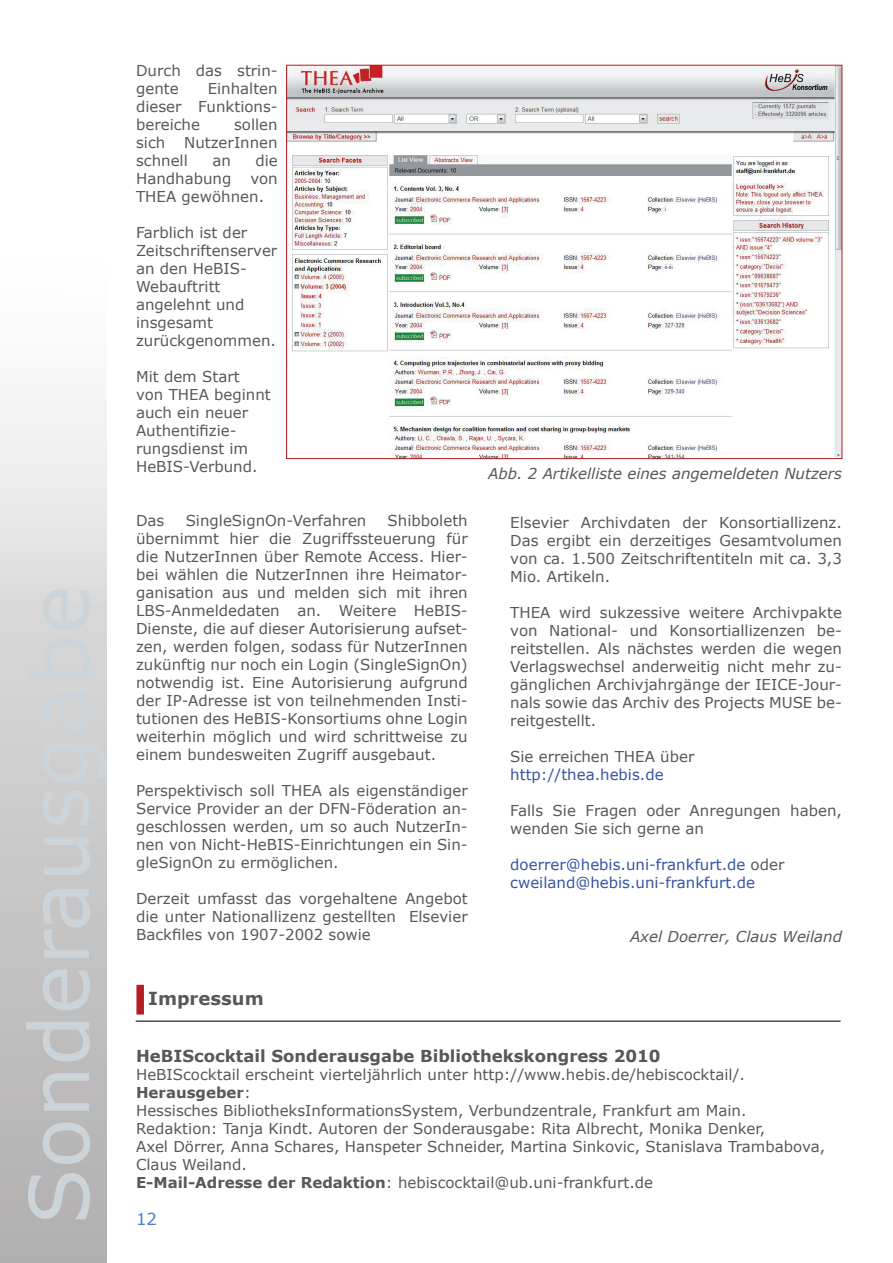
<style>
.page{position:relative;width:893px;height:1263px;background:#fff}
.page>*{position:absolute;margin:0;border:0;box-sizing:border-box;transform-origin:0 0}
.t1{font:700 18px "Verdana";color:#57585a}
.t2{font:700 16.5px "Verdana";color:#57585a}
.t3{font:16.5px "Verdana";color:#4a81c2}
.t4{font:15px/18px "Verdana";color:#57585a}
.t5{font:15px/18px "Verdana";color:#3853a3}
.t6{font:italic 15px "Verdana";color:#57585a}
.s1{color:#57585a}
.s2{font-weight:700}
</style>
<div class="page">
<div style="left:0;top:0;width:106px;height:1263px;background:linear-gradient(to bottom,#fff,#aeadad)"></div>
<img style="left:288px;top:67px;width:552px;height:390px">
<div style="left:136px;top:985px;width:8px;height:29px;background:#b41d21"></div>
<hr style="left:136px;top:1020px;width:705px;height:2px;background:#4b4c4d">
<p class="t4" style="left:136px;top:61px;width:143px">Durch das strin&shy;gente</p>
<p class="t4" style="left:136px;top:79px;width:143px;text-align:justify;text-indent:72px">Einhalten dieser Funktions&shy;bereiche</p>
<p class="t4" style="left:234px;top:115px;width:45px">sollen</p>
<p class="t4" style="left:136px;top:133px;width:31px">sich</p>
<p class="t4" style="left:136px;top:133px;width:143px;text-indent:48px">NutzerInnen schnell</p>
<p class="t4" style="left:212px;top:151px;width:20px">an</p>
<p class="t4" style="left:255px;top:151px;width:24px">die</p>
<p class="t4" style="left:136px;top:169px;width:97px">Handhabung</p>
<p class="t4" style="left:136px;top:169px;width:143px;text-indent:114px">von<br>THEA gewöhnen.</p>
<p class="t4" style="left:136px;top:223px;width:143px">Farblich ist der<br>Zeitschriftenserver an den HeBIS-<br>Webauftritt angelehnt und insgesamt zurückgenommen.</p>
<p class="t4" style="left:136px;top:367px;width:136px">Mit dem Start<br>von THEA beginnt auch ein neuer<br>Authentifizie&shy;rungsdienst im<br>HeBIS-Verbund.</p>
<p class="t4" style="left:136px;top:511px;width:30px">Das</p>
<p class="t4" style="left:186px;top:511px;width:182px">SingleSignOn-Verfahren</p>
<p class="t4" style="left:136px;top:511px;width:333px;text-align:justify;text-indent:252px">Shibboleth übernimmt hier die Zugriffssteuerung für die NutzerInnen über Remote Access. Hier&shy;bei wählen die NutzerInnen ihre Heimator&shy;ganisation aus und melden sich mit ihren LBS-Anmeldedaten an. Weitere HeBIS-Dienste, die auf dieser Autorisierung aufset&shy;zen, werden folgen, sodass für NutzerInnen zukünftig nur noch ein Login (SingleSignOn) notwendig ist. Eine Autorisierung aufgrund der IP-Adresse ist von teilnehmenden Insti&shy;tutionen des HeBIS-Konsortiums ohne Login weiterhin möglich und wird schrittweise zu einem bundesweiten Zugriff ausgebaut.</p>
<p class="t4" style="left:136px;top:781px;width:333px;text-align:justify">Perspektivisch soll THEA als eigenständiger Service Provider an der DFN-Föderation an&shy;geschlossen werden, um so auch NutzerIn&shy;nen von Nicht-HeBIS-Einrichtungen ein Sin&shy;gleSignOn zu ermöglichen.</p>
<p class="t4" style="left:136px;top:889px;width:333px;text-align:justify">Derzeit umfasst das vorgehaltene Angebot die unter Nationallizenz gestellten Elsevier Backfiles von 1907-2002 sowie</p>
<p class="t1" style="left:148px;top:986px;width:117px">Impressum</p>
<p class="t6" style="left:488px;top:464px;width:355px">Abb. 2 Artikelliste eines angemeldeten Nutzers</p>
<p class="t4" style="left:510px;top:513px;width:333px;text-align:justify">Elsevier Archivdaten der Konsortiallizenz.<br>Das ergibt ein derzeitiges Gesamtvolumen von ca. 1.500 Zeitschriftentiteln mit ca. 3,3<br>Mio. Artikeln.</p>
<p class="t4" style="left:510px;top:603px;width:333px;text-align:justify">THEA wird sukzessive weitere Archivpakte von National- und Konsortiallizenzen be&shy;reitstellen. Als nächstes werden die wegen Verlagswechsel anderweitig nicht mehr zu&shy;gänglichen Archivjahrgänge der IEICE-Jour&shy;nals sowie das Archiv des Projects MUSE be&shy;reitgestellt.</p>
<p class="t4" style="left:510px;top:747px;width:186px">Sie erreichen THEA über</p>
<p class="t5" style="left:510px;top:765px;width:155px">http://thea.hebis.de</p>
<p class="t4" style="left:510px;top:801px;width:333px">Falls Sie Fragen oder Anregungen haben, wenden Sie sich gerne an</p>
<p class="t5" style="left:510px;top:855px;width:276px">doerrer@hebis.uni-frankfurt.de <span class="s1">oder </span>cweiland@hebis.uni-frankfurt.de</p>
<p class="t6" style="left:630px;top:927px;width:213px">Axel Doerrer, Claus Weiland</p>
<p class="t2" style="left:136px;top:1046px;width:526px">HeBIScocktail Sonderausgabe Bibliothekskongress 2010</p>
<p class="t4" style="left:136px;top:1065px;width:691px">HeBIScocktail erscheint vierteljährlich unter http://www.hebis.de/hebiscocktail/.<br><span class="s2">Herausgeber</span>:<br>Hessisches BibliotheksInformationsSystem, Verbundzentrale, Frankfurt am Main.<br>Redaktion: Tanja Kindt. Autoren der Sonderausgabe: Rita Albrecht, Monika Denker,<br>Axel Dörrer, Anna Schares, Hanspeter Schneider, Martina Sinkovic, Stanislava Trambabova, Claus Weiland.<br><span class="s2">E-Mail-Adresse der Redaktion</span>: hebiscocktail@ub.uni-frankfurt.de</p>
<p class="t3" style="left:136px;top:1208px;width:22px">12</p>
</div>
